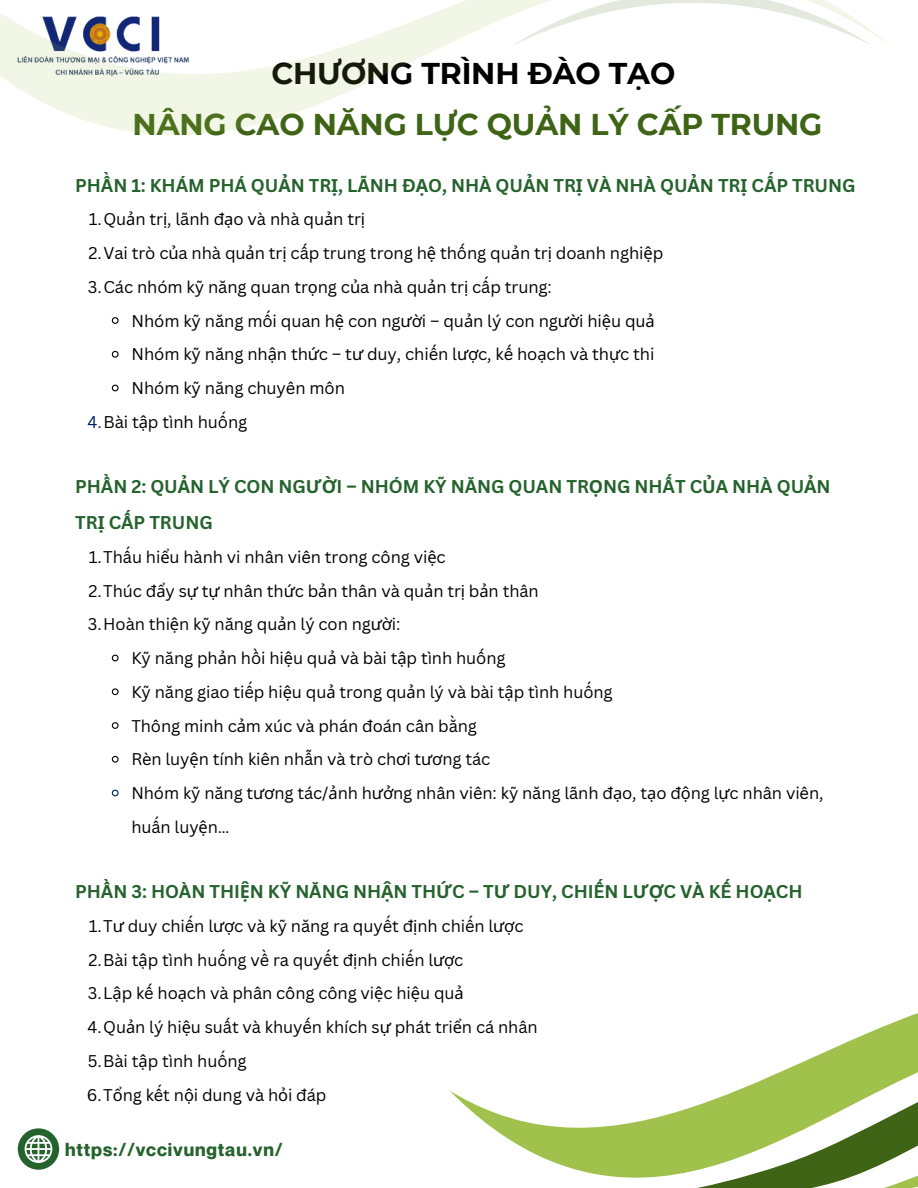
<style>
.page{position:relative;width:918px;height:1188px;background:#fff}
.page>*{position:absolute;margin:0;border:0;box-sizing:border-box;transform-origin:0 0}
.t1{font:700 30px/50.7px "Montserrat";letter-spacing:-.005em;color:#3f6415;text-align:center}
.t2{font:700 18.45px "Neue Montreal";letter-spacing:.05em;color:#25632d}
.t3{font:700 18px/36px "Canva Sans";letter-spacing:-.005em;color:#25632d}
.t4{font:16.5px/33.8px "Canva Sans";letter-spacing:-.005em;color:#000}
.s1{color:#000}
.s2{font-family:"Noto Sans"}
.s3{color:#002060}
</style>
<div class="page">
<svg style="left:111px;top:317px;width:8px;height:7px"></svg>
<svg style="left:111px;top:350px;width:8px;height:8px"></svg>
<svg style="left:111px;top:384px;width:8px;height:8px"></svg>
<svg style="left:111px;top:654px;width:8px;height:8px"></svg>
<svg style="left:111px;top:688px;width:8px;height:8px"></svg>
<svg style="left:111px;top:722px;width:8px;height:7px"></svg>
<svg style="left:111px;top:755px;width:8px;height:8px"></svg>
<svg style="left:111px;top:789px;width:8px;height:8px"></svg>
<svg style="left:18px;top:1128px;width:41px;height:42px"></svg>
<svg style="left:450px;top:1013px;width:468px;height:165px"></svg>
<svg style="left:677px;top:1052px;width:241px;height:136px"></svg>
<svg style="left:0;top:0;width:888px;height:136px"></svg>
<svg style="left:512px;top:0;width:361px;height:46px"></svg>
<p class="t1" style="left:133px;top:48px;width:691px"><span class="s1">CHƯƠNG TRÌNH ĐÀO TẠO<br></span>NÂNG CAO NĂNG LỰC QUẢN LÝ CẤP TRUNG</p>
<p class="t3" style="left:75px;top:167px;width:782px">PHẦN 1: KHÁM PHÁ QU<span class="s2">Ả</span>N TR<span class="s2">Ị</span>, LÃNH Đ<span class="s2">Ạ</span>O, NHÀ QU<span class="s2">Ả</span>N TR<span class="s2">Ị</span> VÀ NHÀ QU<span class="s2">Ả</span>N TR<span class="s2">Ị</span> CẤP TRUNG</p>
<h1 class="t4" style="left:89px;top:202px;width:278px">1.Qu<span class="s2">ả</span>n tr<span class="s2">ị</span>, lãnh đ<span class="s2">ạ</span>o và nhà qu<span class="s2">ả</span>n tr<span class="s2">ị</span></h1>
<h2 class="t4" style="left:88px;top:236px;width:577px">2.Vai trò c<span class="s2">ủ</span>a nhà qu<span class="s2">ả</span>n tr<span class="s2">ị</span> cấp trung trong h<span class="s2">ệ</span> thống qu<span class="s2">ả</span>n tr<span class="s2">ị</span> doanh nghi<span class="s2">ệ</span>p</h2>
<p class="t4" style="left:88px;top:270px;width:466px">3.Các nhóm kỹ năng quan tr<span class="s2">ọ</span>ng c<span class="s2">ủ</span>a nhà qu<span class="s2">ả</span>n tr<span class="s2">ị</span> cấp trung:</p>
<p class="t4" style="left:132px;top:303px;width:525px">Nhóm kỹ năng mối quan h<span class="s2">ệ</span> con ng<span class="s2">ườ</span>i – qu<span class="s2">ả</span>n lý con ng<span class="s2">ườ</span>i hi<span class="s2">ệ</span>u qu<span class="s2">ả</span></p>
<p class="t4" style="left:132px;top:337px;width:524px">Nhóm kỹ năng nh<span class="s2">ậ</span>n th<span class="s2">ứ</span>c – t<span class="s2">ư</span> duy, chiến l<span class="s2">ượ</span>c, kế ho<span class="s2">ạ</span>ch và th<span class="s2">ự</span>c thi</p>
<p class="t4" style="left:132px;top:371px;width:215px">Nhóm kỹ năng chuyên môn</p>
<p class="t4" style="left:88px;top:405px;width:161px"><span class="s3">4.</span>Bài t<span class="s2">ậ</span>p tình huống</p>
<p class="t3" style="left:75px;top:468px;width:757px">PHẦN 2: QU<span class="s2">Ả</span>N LÝ CON NG<span class="s2">ƯỜ</span>I – NHÓM KỸ NĂNG QUAN TR<span class="s2">Ọ</span>NG NHẤT C<span class="s2">Ủ</span>A NHÀ QU<span class="s2">Ả</span>N<br>TR<span class="s2">Ị</span> CẤP TRUNG</p>
<p class="t4" style="left:89px;top:540px;width:358px">1.Thấu hi<span class="s2">ể</span>u hành vi nhân viên trong công vi<span class="s2">ệ</span>c</p>
<h2 class="t4" style="left:88px;top:573px;width:452px">2.Thúc đ<span class="s2">ẩ</span>y s<span class="s2">ự</span> t<span class="s2">ự</span> nhân th<span class="s2">ứ</span>c b<span class="s2">ả</span>n thân và qu<span class="s2">ả</span>n tr<span class="s2">ị</span> b<span class="s2">ả</span>n thân</h2>
<p class="t4" style="left:88px;top:607px;width:314px">3.Hoàn thi<span class="s2">ệ</span>n kỹ năng qu<span class="s2">ả</span>n lý con ng<span class="s2">ườ</span>i:</p>
<p class="t4" style="left:131px;top:641px;width:376px">Kỹ năng ph<span class="s2">ả</span>n hồi hi<span class="s2">ệ</span>u qu<span class="s2">ả</span> và bài t<span class="s2">ậ</span>p tình huống</p>
<p class="t4" style="left:131px;top:675px;width:483px">Kỹ năng giao tiếp hi<span class="s2">ệ</span>u qu<span class="s2">ả</span> trong qu<span class="s2">ả</span>n lý và bài t<span class="s2">ậ</span>p tình huống</p>
<p class="t4" style="left:131px;top:708px;width:347px">Thông minh c<span class="s2">ả</span>m xúc và phán đoán cân bằng</p>
<p class="t4" style="left:131px;top:742px;width:360px">Rèn luy<span class="s2">ệ</span>n tính kiên nhẫn và trò ch<span class="s2">ơ</span>i t<span class="s2">ươ</span>ng tác</p>
<p class="t4" style="left:131px;top:776px;width:694px">Nhóm kỹ năng t<span class="s2">ươ</span>ng tác/<span class="s2">ả</span>nh h<span class="s2">ưở</span>ng nhân viên: kỹ năng lãnh đ<span class="s2">ạ</span>o, t<span class="s2">ạ</span>o đ<span class="s2">ộ</span>ng l<span class="s2">ự</span>c nhân viên, huấn luy<span class="s2">ệ</span>n…</p>
<p class="t3" style="left:75px;top:873px;width:729px">PHẦN 3: HOÀN THI<span class="s2">Ệ</span>N KỸ NĂNG NH<span class="s2">Ậ</span>N TH<span class="s2">Ứ</span>C – T<span class="s2">Ư</span> DUY, CHIẾN L<span class="s2">ƯỢ</span>C VÀ KẾ HO<span class="s2">Ạ</span>CH</p>
<p class="t4" style="left:89px;top:909px;width:436px">1.T<span class="s2">ư</span> duy chiến l<span class="s2">ượ</span>c và kỹ năng ra quyết đ<span class="s2">ị</span>nh chiến l<span class="s2">ượ</span>c</p>
<h2 class="t4" style="left:88px;top:942px;width:377px">2.Bài t<span class="s2">ậ</span>p tình huống về ra quyết đ<span class="s2">ị</span>nh chiến l<span class="s2">ượ</span>c</h2>
<p class="t4" style="left:88px;top:976px;width:377px">3.L<span class="s2">ậ</span>p kế ho<span class="s2">ạ</span>ch và phân công công vi<span class="s2">ệ</span>c hi<span class="s2">ệ</span>u qu<span class="s2">ả</span></p>
<p class="t4" style="left:88px;top:1010px;width:452px">4.Qu<span class="s2">ả</span>n lý hi<span class="s2">ệ</span>u suất và khuyến khích s<span class="s2">ự</span> phát tri<span class="s2">ể</span>n cá nhân</p>
<p class="t4" style="left:88px;top:1044px;width:160px">5.Bài t<span class="s2">ậ</span>p tình huống</p>
<p class="t4" style="left:87px;top:1077px;width:241px">6.T<span class="s2">ổ</span>ng kết n<span class="s2">ộ</span>i dung và h<span class="s2">ỏ</span>i đáp</p>
<p class="t2" style="left:65px;top:1138px;width:219px">https://vccivungtau.vn/</p>
</div>
